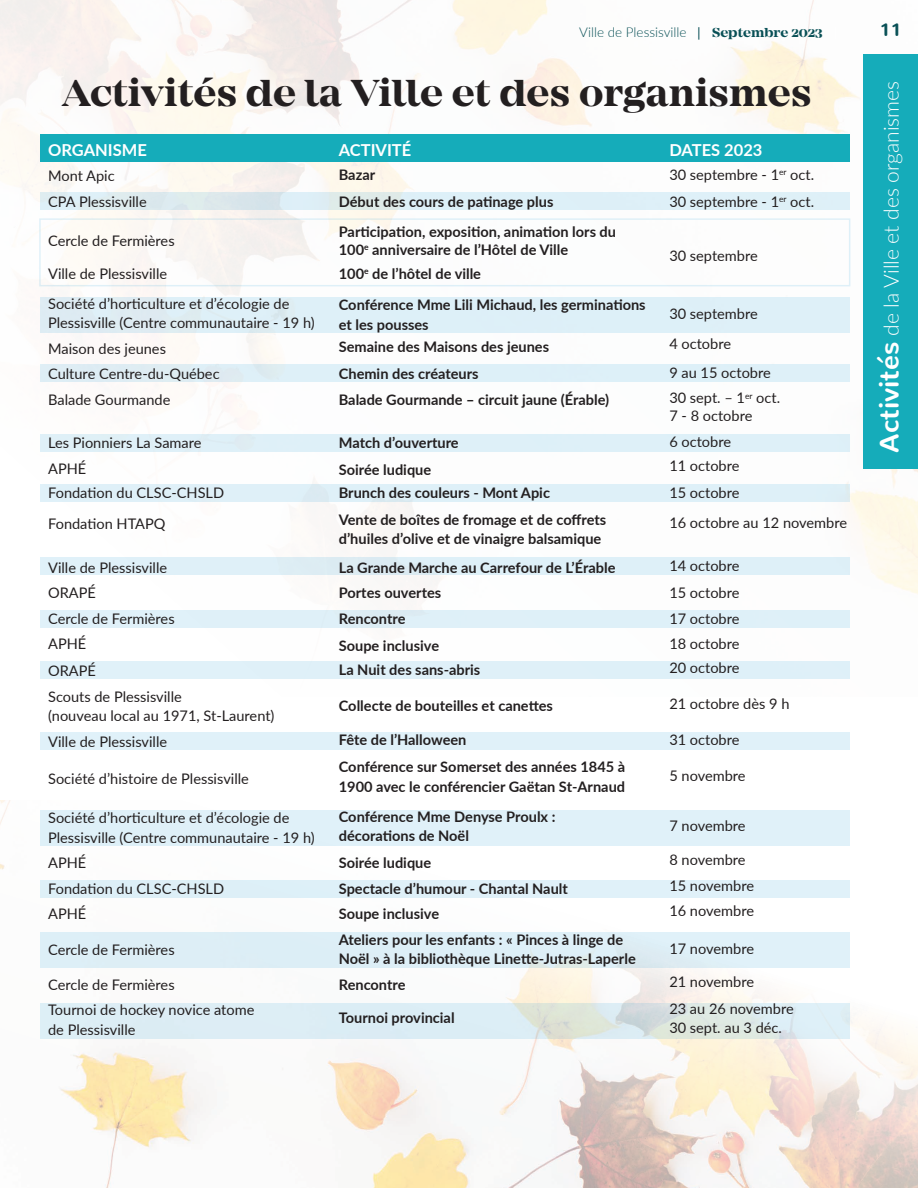
<style>
.page{position:relative;width:918px;height:1188px;background:#fff}
.page>*{position:absolute;margin:0;border:0;box-sizing:border-box;transform-origin:0 0}
.t1{font:700 39px "Mirador";color:#231f20}
.t2{font:300 21px "Lato";color:#fff}
.t3{font:800 18px "Nunito";color:#095056}
.t4{font:700 16.5px "Lato";color:#fff}
.t5{font:14.55px/25.5px "Lato";color:#231f20}
.t6{font:700 14.55px/27px "Lato";color:#231f20}
.t7{font:300 13.5px "Lato";color:#095056}
.s1{font-family:"Nunito";font-weight:400}
.s2{font-family:"Mirador";font-weight:700}
.s3{font-family:"Nunito";font-weight:400;color:#fff}
.s4{font-family:"Nunito";font-weight:800;font-size:27px}
</style>
<div class="page">
<img style="left:0;top:800px;width:918px;height:388px">
<img style="left:0;top:0;width:918px;height:679px">
<div style="left:863px;top:54px;width:55px;height:415px;background:#15acba"></div>
<div style="left:40px;top:134px;width:810px;height:28px;background:#15acba"></div>
<div style="left:40px;top:192px;width:809px;height:18px;background:linear-gradient(to right,#dceaed,#def1fa)"></div>
<div style="left:40px;top:297px;width:809px;height:18px;background:#ddf0f8"></div>
<div style="left:40px;top:315px;width:809px;height:18px;background:#def0f8"></div>
<div style="left:40px;top:364px;width:809px;height:18px;background:#def0f8"></div>
<div style="left:40px;top:557px;width:809px;height:18px;background:#def0f8"></div>
<div style="left:40px;top:610px;width:809px;height:18px;background:#dff0f8"></div>
<div style="left:40px;top:661px;width:809px;height:18px;background:#dff0f8"></div>
<div style="left:40px;top:732px;width:809px;height:18px;background:#e0f1f9"></div>
<div style="left:40px;top:880px;width:809px;height:18px;background:#dff0f8"></div>
<div style="left:40px;top:434px;width:809px;height:18px;background:#def0f8"></div>
<div style="left:40px;top:484px;width:809px;height:18px;background:#def0f8"></div>
<div style="left:40px;top:810px;width:809px;height:36px;background:#e0f1f9"></div>
<div style="left:40px;top:932px;width:809px;height:36px;background:#ddeff7"></div>
<svg style="left:40px;top:1004px;width:809px;height:35px;background:#dbeaee"></svg>
<p class="t7" style="left:579px;top:22px;width:259px">Ville de Plessisville <span class="s1">|</span> <span class="s2">Septembre 2023</span> <span class="s3">|</span></p>
<p class="t3" style="left:880px;top:13px;width:24px">11</p>
<h1 class="t1" style="left:62px;top:69px;width:751px">Activités de la Ville et des organismes</h1>
<p class="t4" style="left:48px;top:138px;width:100px">ORGANISME</p>
<p class="t5" style="left:48px;top:163px;width:100px">Mont Apic<br>CPA Plessisville</p>
<p class="t5" style="left:48px;top:227px;width:128px">Cercle de Fermières</p>
<p class="t5" style="left:48px;top:258px;width:243px;line-height:30px">Ville de Plessisville<br>Société d’horticulture et d’écologie de</p>
<p class="t5" style="left:48px;top:310px;width:268px">Plessisville (Centre communautaire - 19 h)<br>Maison des jeunes<br>Culture Centre-du-Québec<br>Balade Gourmande</p>
<p class="t5" style="left:48px;top:430px;width:155px">Les Pionniers La Samare<br>APHÉ</p>
<p class="t5" style="left:48px;top:476px;width:178px;line-height:31.5px">Fondation du CLSC-CHSLD<br>Fondation HTAPQ</p>
<p class="t5" style="left:48px;top:554px;width:128px">Ville de Plessisville<br>ORAPÉ<br>Cercle de Fermières<br>APHÉ</p>
<p class="t5" style="left:48px;top:658px;width:135px">ORAPÉ<br>Scouts de Plessisville</p>
<p class="t5" style="left:48px;top:703px;width:228px">(nouveau local au 1971, St-Laurent)<br>Ville de Plessisville</p>
<p class="t5" style="left:48px;top:766px;width:202px">Société d’histoire de Plessisville</p>
<p class="t5" style="left:48px;top:808px;width:268px;line-height:19.5px">Société d’horticulture et d’écologie de<br>Plessisville (Centre communautaire - 19 h)</p>
<p class="t5" style="left:48px;top:850px;width:178px">APHÉ<br>Fondation du CLSC-CHSLD<br>APHÉ</p>
<p class="t5" style="left:48px;top:937px;width:128px">Cercle de Fermières</p>
<p class="t5" style="left:48px;top:971px;width:208px">Cercle de Fermières<br>Tournoi de hockey novice atome</p>
<p class="t5" style="left:48px;top:1016px;width:89px">de Plessisville</p>
<h2 class="t2" style="left:877px;top:453px;width:373px;rotate:-90deg"><span class="s4">Activités</span> de la Ville et des organismes</h2>
<p class="t4" style="left:339px;top:138px;width:74px">ACTIVITÉ</p>
<p class="t6" style="left:339px;top:161px;width:216px">Bazar<br>Début des cours de patinage plus</p>
<p class="t6" style="left:339px;top:222px;width:279px;line-height:18px">Participation, exposition, animation lors du<br>100<sup>e</sup> anniversaire de l’Hôtel de Ville</p>
<p class="t6" style="left:339px;top:257px;width:308px;line-height:31.5px">100<sup>e</sup> de l’hôtel de ville<br>Conférence Mme Lili Michaud, les germinations</p>
<p class="t6" style="left:339px;top:313px;width:212px;line-height:22.5px">et les pousses<br>Semaine des Maisons des jeunes</p>
<p class="t6" style="left:339px;top:361px;width:272px;line-height:25.5px">Chemin des créateurs<br>Balade Gourmande – circuit jaune (Érable)</p>
<p class="t6" style="left:339px;top:429px;width:121px">Match d’ouverture<br>Soirée ludique</p>
<p class="t6" style="left:339px;top:479px;width:269px">Brunch des couleurs - Mont Apic<br>Vente de boîtes de fromage et de coffrets</p>
<p class="t6" style="left:339px;top:524px;width:278px;line-height:28.5px">d’huiles d’olive et de vinaigre balsamique<br>La Grande Marche au Carrefour de L’Érable</p>
<p class="t6" style="left:339px;top:580px;width:104px;line-height:25.5px">Portes ouvertes<br>Rencontre</p>
<p class="t6" style="left:339px;top:633px;width:143px;line-height:24px">Soupe inclusive<br>La Nuit des sans-abris</p>
<p class="t6" style="left:339px;top:692px;width:216px">Collecte de bouteilles et canettes</p>
<p class="t6" style="left:339px;top:726px;width:288px">Fête de l’Halloween<br>Conférence sur Somerset des années 1845 à</p>
<p class="t6" style="left:339px;top:771px;width:288px;line-height:30px">1900 avec le conférencier Gaëtan St-Arnaud<br>Conférence Mme Denyse Proulx :</p>
<p class="t6" style="left:339px;top:822px;width:132px">décorations de Noël<br>Soirée ludique</p>
<p class="t6" style="left:339px;top:875px;width:286px;line-height:25.5px">Spectacle d’humour - Chantal Nault<br>Soupe inclusive<br>Ateliers pour les enfants : « Pinces à linge de</p>
<p class="t6" style="left:339px;top:946px;width:298px;line-height:25.5px">Noël » à la bibliothèque Linette-Jutras-Laperle<br>Rencontre</p>
<p class="t6" style="left:339px;top:1004px;width:117px">Tournoi provincial</p>
<p class="t4" style="left:669px;top:138px;width:95px">DATES 2023</p>
<p class="t5" style="left:669px;top:161px;width:146px;line-height:27px">30 septembre - 1<sup>er</sup> oct.<br>30 septembre - 1<sup>er</sup> oct.</p>
<p class="t5" style="left:669px;top:242px;width:90px">30 septembre</p>
<p class="t5" style="left:669px;top:299px;width:90px;line-height:30px">30 septembre<br>4 octobre</p>
<p class="t5" style="left:669px;top:359px;width:112px">9 au 15 octobre<br>30 sept. – 1<sup>er</sup> oct.</p>
<p class="t5" style="left:669px;top:403px;width:85px">7 - 8 octobre<br>6 octobre</p>
<p class="t5" style="left:669px;top:452px;width:72px;line-height:27px">11 octobre<br>15 octobre</p>
<p class="t5" style="left:669px;top:509px;width:179px">16 octobre au 12 novembre</p>
<p class="t5" style="left:669px;top:552px;width:72px;line-height:27px">14 octobre<br>15 octobre</p>
<p class="t5" style="left:669px;top:605px;width:72px">17 octobre<br>18 octobre</p>
<p class="t5" style="left:669px;top:655px;width:72px">20 octobre</p>
<p class="t5" style="left:669px;top:691px;width:122px">21 octobre dès 9 h</p>
<p class="t5" style="left:669px;top:727px;width:72px">31 octobre</p>
<p class="t5" style="left:669px;top:763px;width:78px">5 novembre</p>
<p class="t5" style="left:669px;top:812px;width:78px">7 novembre</p>
<p class="t5" style="left:669px;top:847px;width:86px">8 novembre<br>15 novembre<br>16 novembre</p>
<p class="t5" style="left:669px;top:935px;width:86px">17 novembre</p>
<p class="t5" style="left:669px;top:968px;width:126px;line-height:27px">21 novembre<br>23 au 26 novembre</p>
<p class="t5" style="left:669px;top:1015px;width:114px">30 sept. au 3 déc.</p>
</div>
